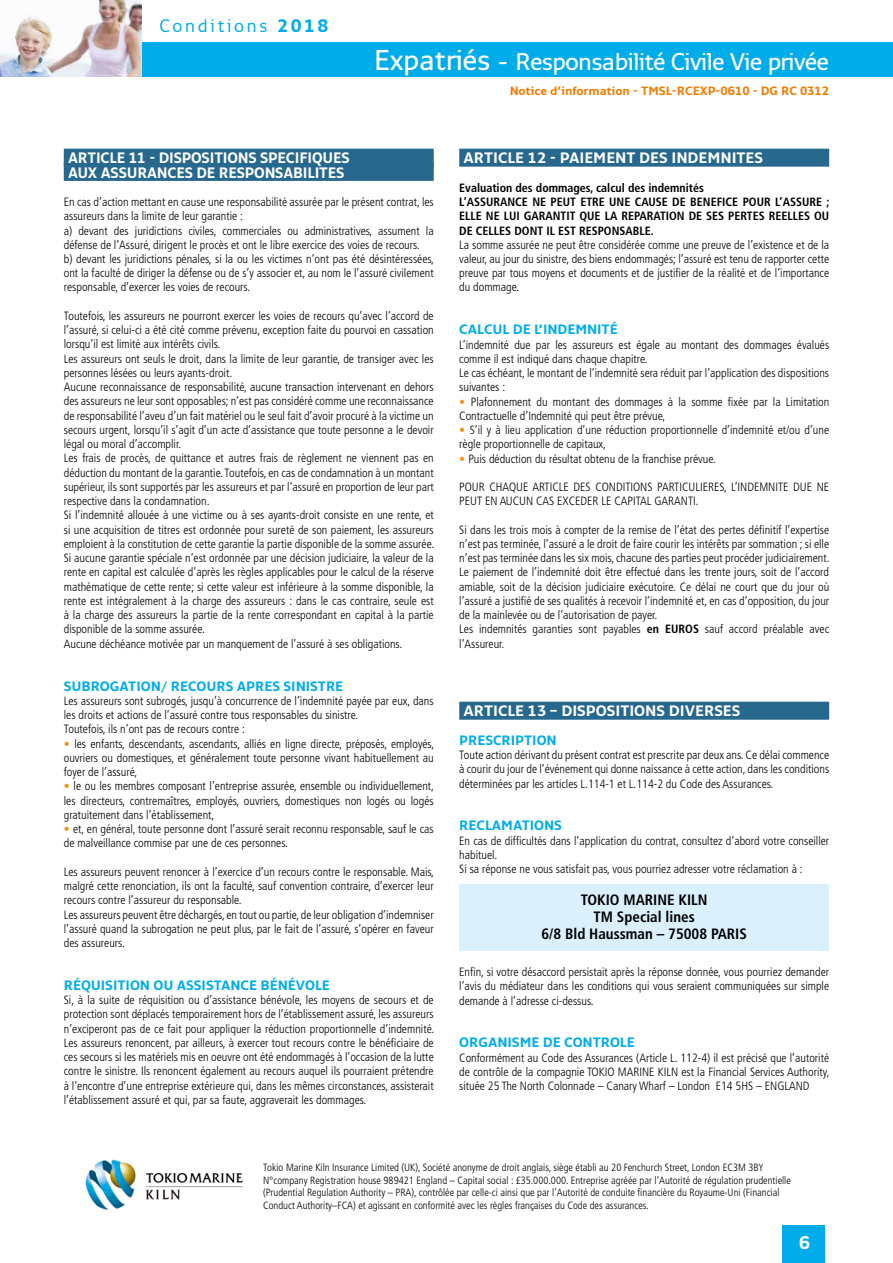
<style>
.page{position:relative;width:893px;height:1263px;background:#fff}
.page>*{position:absolute;margin:0;border:0;box-sizing:border-box;transform-origin:0 0}
.t1{font:600 24px "Monitor";letter-spacing:-.02em;color:#fff}
.t2{font:700 18.15px "Monitor";color:#fff}
.t3{font:18px "Monitor";letter-spacing:.14em;color:#00ace9}
.t4{font:700 15px/14.2px "Monitor";letter-spacing:-.01em;color:#fff;scale:.96 1}
.t5{font:700 15px "Monitor";letter-spacing:-.01em;color:#fff}
.t6{font:700 condensed 15px/17.2px "Frutiger LT Std";color:#000;text-align:center}
.t7{font:700 13.5px "Monitor";color:#00ace9}
.t8{font:300 condensed 12px/14.2px "Frutiger LT Std";color:#000}
.t9{font:700 condensed 12px/14.2px "Frutiger LT Std";color:#000}
.t10{font:700 12px "Monitor";color:#ef7d00}
.t11{font:300 condensed 10.5px/12.6px "Frutiger LT Std";color:#000}
.s1{font-weight:700}
.s2{font-size:28.5px}
.s3{font-weight:700;color:#f39317}
</style>
<div class="page">
<div style="left:459px;top:883px;width:370px;height:67px;background:#dbf0fd"></div>
<div style="left:64px;top:149px;width:370px;height:18px;background:#27688f"></div>
<div style="left:64px;top:163px;width:370px;height:18px;background:#27688f"></div>
<div style="left:459px;top:149px;width:370px;height:18px;background:#27688f"></div>
<div style="left:459px;top:702px;width:370px;height:18px;background:#27688f"></div>
<img style="left:85px;top:1159px;width:158px;height:51px">
<div style="left:0;top:43px;width:893px;height:34px;background:#00ace9"></div>
<div style="left:783px;top:1225px;width:42px;height:38px;background:#00ace9"></div>
<img style="left:0;top:0;width:141px;height:77px">
<h3 class="t3" style="left:159px;top:14px;width:171px">Conditions <span class="s1">2018</span></h3>
<h1 class="t1" style="left:374px;top:47px;width:457px"><span class="s2">Expatriés -</span> Responsabilité Civile Vie privée</h1>
<p class="t10" style="left:510px;top:83px;width:321px">Notice d’information - TMSL-RCEXP-0610 - DG RC 0312</p>
<p class="t4" style="left:68px;top:150px;width:295px">ARTICLE 11 - DISPOSITIONS SPECIFIQUES<br>AUX ASSURANCES DE RESPONSABILITES</p>
<p class="t8" style="left:64px;top:195px;width:372px">En cas d’action mettant en cause une responsabilité assurée par le présent contrat, les assureurs dans la limite de leur garantie :<br>a) devant des juridictions civiles, commerciales ou administratives, assument la défense de l’Assuré, dirigent le procès et ont le libre exercice des voies de recours.<br>b) devant les juridictions pénales, si la ou les victimes n’ont pas été désintéressées, ont la faculté de diriger la défense ou de s’y associer et, au nom le l’assuré civilement responsable, d’exercer les voies de recours.</p>
<p class="t8" style="left:64px;top:309px;width:372px">Toutefois, les assureurs ne pourront exercer les voies de recours qu’avec l’accord de l’assuré, si celui-ci a été cité comme prévenu, exception faite du pourvoi en cassation lorsqu’il est limité aux intérêts civils.<br>Les assureurs ont seuls le droit, dans la limite de leur garantie, de transiger avec les personnes lésées ou leurs ayants-droit.<br>Aucune reconnaissance de responsabilité, aucune transaction intervenant en dehors des assureurs ne leur sont opposables; n’est pas considéré comme une reconnaissance de responsabilité l’aveu d’un fait matériel ou le seul fait d’avoir procuré à la victime un secours urgent, lorsqu’il s’agit d’un acte d’assistance que toute personne a le devoir légal ou moral d’accomplir.<br>Les frais de procès, de quittance et autres frais de règlement ne viennent pas en déduction du montant de la garantie. Toutefois, en cas de condamnation à un montant supérieur, ils sont supportés par les assureurs et par l’assuré en proportion de leur part respective dans la condamnation.<br>Si l’indemnité allouée à une victime ou à ses ayants-droit consiste en une rente, et si une acquisition de titres est ordonnée pour sureté de son paiement, les assureurs emploient à la constitution de cette garantie la partie disponible de la somme assurée.<br>Si aucune garantie spéciale n’est ordonnée par une décision judiciaire, la valeur de la rente en capital est calculée d’après les règles applicables pour le calcul de la réserve mathématique de cette rente; si cette valeur est inférieure à la somme disponible, la rente est intégralement à la charge des assureurs : dans le cas contraire, seule est à la charge des assureurs la partie de la rente correspondant en capital à la partie disponible de la somme assurée.<br>Aucune déchéance motivée par un manquement de l’assuré à ses obligations.</p>
<p class="t7" style="left:64px;top:677px;width:281px">SUBROGATION/ RECOURS APRES SINISTRE</p>
<p class="t8" style="left:64px;top:694px;width:371px">Les assureurs sont subrogés, jusqu’à concurrence de l’indemnité payée par eux, dans les droits et actions de l’assuré contre tous responsables du sinistre.<br>Toutefois, ils n’ont pas de recours contre :</p>
<p class="t8" style="left:64px;top:736px;width:372px;text-align:justify"><span class="s3">•</span> les enfants, descendants, ascendants, alliés en ligne directe, préposés, employés, ouvriers ou domestiques, et généralement toute personne vivant habituellement au foyer de l’assuré,</p>
<p class="t8" style="left:64px;top:779px;width:372px;text-align:justify"><span class="s3">•</span> le ou les membres composant l’entreprise assurée, ensemble ou individuellement, les directeurs, contremaîtres, employés, ouvriers, domestiques non logés ou logés gratuitement dans l’établissement,</p>
<p class="t8" style="left:64px;top:822px;width:371px"><span class="s3">•</span> et, en général, toute personne dont l’assuré serait reconnu responsable, sauf le cas de malveillance commise par une de ces personnes.</p>
<p class="t8" style="left:64px;top:865px;width:372px">Les assureurs peuvent renoncer à l’exercice d’un recours contre le responsable. Mais, malgré cette renonciation, ils ont la faculté, sauf convention contraire, d’exercer leur recours contre l’assureur du responsable.<br>Les assureurs peuvent être déchargés, en tout ou partie, de leur obligation d’indemniser l’assuré quand la subrogation ne peut plus, par le fait de l’assuré, s’opérer en faveur des assureurs.</p>
<p class="t7" style="left:64px;top:977px;width:268px">RÉQUISITION OU ASSISTANCE BÉNÉVOLE</p>
<p class="t8" style="left:64px;top:993px;width:372px;text-align:justify">Si, à la suite de réquisition ou d’assistance bénévole, les moyens de secours et de protection sont déplacés temporairement hors de l’établissement assuré, les assureurs n’exciperont pas de ce fait pour appliquer la réduction proportionnelle d’indemnité.<br>Les assureurs renoncent, par ailleurs, à exercer tout recours contre le bénéficiaire de ces secours si les matériels mis en oeuvre ont été endommagés à l’occasion de la lutte contre le sinistre. Ils renoncent également au recours auquel ils pourraient prétendre à l’encontre d’une entreprise extérieure qui, dans les mêmes circonstances, assisterait l’établissement assuré et qui, par sa faute, aggraverait les dommages.</p>
<p class="t5" style="left:463px;top:149px;width:301px">ARTICLE 12 - PAIEMENT DES INDEMNITES</p>
<p class="t9" style="left:459px;top:180px;width:372px">Evaluation des dommages, calcul des indemnités<br>L’ASSURANCE NE PEUT ETRE UNE CAUSE DE BENEFICE POUR L’ASSURE ; ELLE NE LUI GARANTIT QUE LA REPARATION DE SES PERTES REELLES OU DE CELLES DONT IL EST RESPONSABLE.</p>
<p class="t8" style="left:459px;top:238px;width:371px;text-align:justify">La somme assurée ne peut être considérée comme une preuve de l’existence et de la valeur, au jour du sinistre, des biens endommagés; l’assuré est tenu de rapporter cette preuve par tous moyens et documents et de justifier de la réalité et de l’importance du dommage.</p>
<p class="t7" style="left:459px;top:321px;width:160px">CALCUL DE L’INDEMNITÉ</p>
<p class="t8" style="left:459px;top:337px;width:371px">L’indemnité due par les assureurs est égale au montant des dommages évalués comme il est indiqué dans chaque chapitre.<br>Le cas échéant, le montant de l’indemnité sera réduit par l’application des dispositions suivantes :</p>
<p class="t8" style="left:459px;top:394px;width:371px"><span class="s3">•</span> Plafonnement du montant des dommages à la somme fixée par la Limitation<br>Contractuelle d’Indemnité qui peut être prévue,</p>
<p class="t8" style="left:459px;top:423px;width:371px"><span class="s3">•</span> S’il y à lieu application d’une réduction proportionnelle d’indemnité et/ou d’une règle proportionnelle de capitaux,</p>
<p class="t8" style="left:459px;top:451px;width:258px"><span class="s3">•</span> Puis déduction du résultat obtenu de la franchise prévue.</p>
<p class="t8" style="left:459px;top:480px;width:371px">POUR CHAQUE ARTICLE DES CONDITIONS PARTICULIERES, L’INDEMNITE DUE NE<br>PEUT EN AUCUN CAS EXCEDER LE CAPITAL GARANTI.</p>
<p class="t8" style="left:459px;top:523px;width:372px">Si dans les trois mois à compter de la remise de l’état des pertes définitif l’expertise n’est pas terminée, l’assuré a le droit de faire courir les intérêts par sommation ; si elle n’est pas terminée dans les six mois, chacune des parties peut procéder judiciairement.<br>Le paiement de l’indemnité doit être effectué dans les trente jours, soit de l’accord amiable, soit de la décision judiciaire exécutoire. Ce délai ne court que du jour où l’assuré a justifié de ses qualités à recevoir l’indemnité et, en cas d’opposition, du jour de la mainlevée ou de l’autorisation de payer.<br>Les indemnités garanties sont payables <span class="s1">en EUROS</span> sauf accord préalable avec l’Assureur.</p>
<p class="t5" style="left:463px;top:702px;width:278px">ARTICLE 13 – DISPOSITIONS DIVERSES</p>
<p class="t7" style="left:459px;top:732px;width:99px">PRESCRIPTION</p>
<p class="t8" style="left:459px;top:748px;width:371px;text-align:justify">Toute action dérivant du présent contrat est prescrite par deux ans. Ce délai commence à courir du jour de l’événement qui donne naissance à cette action, dans les conditions déterminées par les articles L.114-1 et L.114-2 du Code des Assurances.</p>
<p class="t7" style="left:459px;top:817px;width:104px">RECLAMATIONS</p>
<p class="t8" style="left:459px;top:833px;width:371px">En cas de difficultés dans l’application du contrat, consultez d’abord votre conseiller habituel.<br>Si sa réponse ne vous satisfait pas, vous pourriez adresser votre réclamation à :</p>
<p class="t6" style="left:541px;top:891px;width:207px">TOKIO MARINE KILN<br>TM Special lines<br>6/8 Bld Haussman – 75008 PARIS</p>
<p class="t8" style="left:459px;top:965px;width:371px;text-align:justify">Enfin, si votre désaccord persistait après la réponse donnée, vous pourriez demander l’avis du médiateur dans les conditions qui vous seraient communiquées sur simple demande à l’adresse ci-dessus.</p>
<p class="t7" style="left:459px;top:1034px;width:177px">ORGANISME DE CONTROLE</p>
<p class="t8" style="left:459px;top:1050px;width:372px;text-align:justify">Conformément au Code des Assurances (Article L. 112-4) il est précisé que l’autorité de contrôle de la compagnie TOKIO MARINE KILN est la Financial Services Authority, située 25 The North Colonnade – Canary Wharf – London E14 5HS – ENGLAND</p>
<p class="t11" style="left:263px;top:1161px;width:529px">Tokio Marine Kiln Insurance Limited (UK), Société anonyme de droit anglais, siège établi au 20 Fenchurch Street, London EC3M 3BY N°company Registration house 989421 England – Capital social : £35.000.000. Entreprise agréée par l’Autorité de régulation prudentielle (Prudential Regulation Authority – PRA), contrôlée par celle-ci ainsi que par l’Autorité de conduite financière du Royaume-Uni (Financial Conduct Authority–FCA) et agissant en conformité avec les règles françaises du Code des assurances.</p>
<h2 class="t2" style="left:799px;top:1232px;width:13px">6</h2>
</div>
